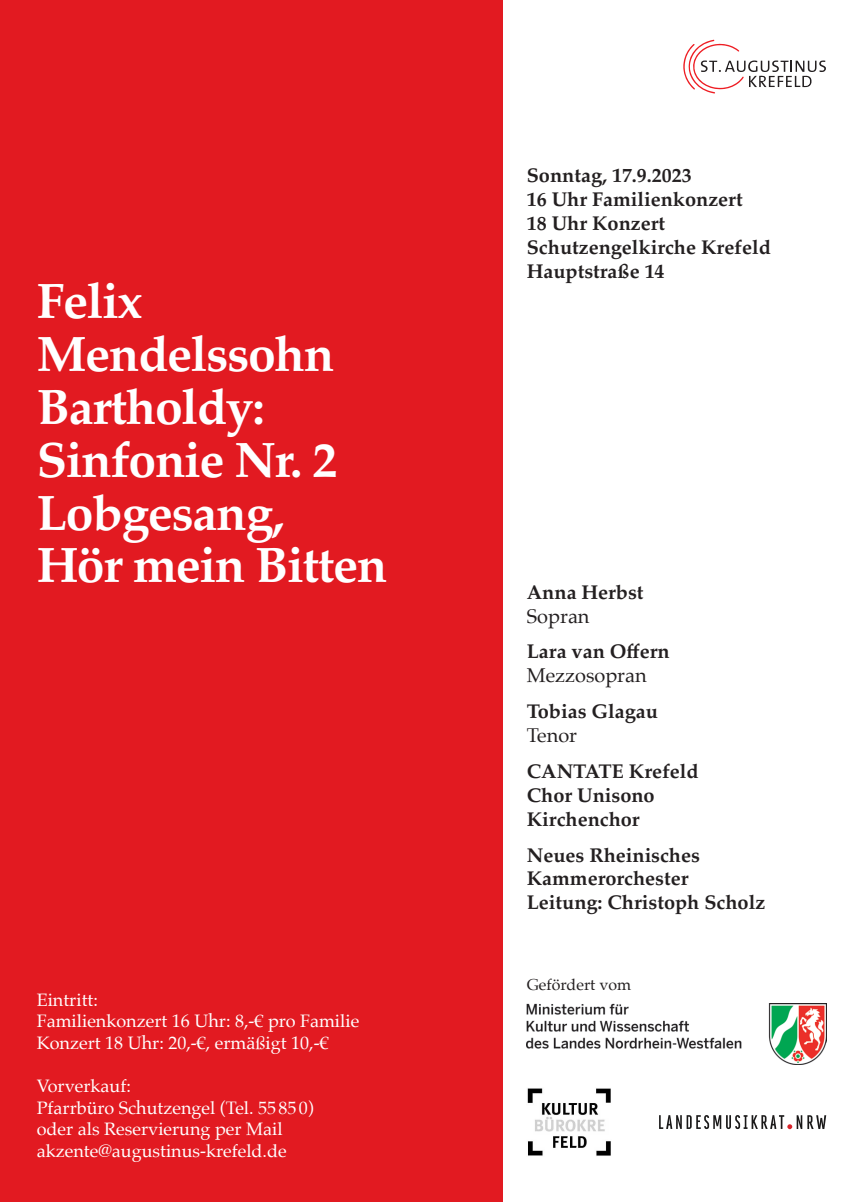
<style>
.page{position:relative;width:851px;height:1202px;background:#fff}
.page>*{position:absolute;margin:0;border:0;box-sizing:border-box;transform-origin:0 0}
.t1{font:700 49.8px/52.8px "Palatino";letter-spacing:-.025em;color:#fff}
.t2{font:700 20px/23.8px "Palatino";color:#231f20}
.t3{font:20px "Palatino";color:#231f20}
.Text{font:18px/21.6px "Palatino";color:#fff}
.Text-2{font:16px "Palatino";color:#231f20}
</style>
<div class="page">
<div style="left:0;top:0;width:502px;height:1202px;background:#e21a21"></div>
<svg style="left:683px;top:40px;width:142px;height:53px"></svg>
<img style="left:526px;top:1003px;width:300px;height:61px">
<img style="left:527px;top:1088px;width:84px;height:68px">
<svg style="left:659px;top:1115px;width:167px;height:14px"></svg>
<p class="t1" style="left:37px;top:274px;width:299px">Felix<br>Mendelssohn<br>Bartholdy:</p>
<p class="t1" style="left:37px;top:432px;width:302px">Sinfonie Nr. 2<br>Lobgesang,</p>
<p class="t1" style="left:37px;top:538px;width:352px">Hör mein Bitten</p>
<p class="Text" style="left:37px;top:989px;width:63px">Eintritt:</p>
<p class="Text" style="left:37px;top:1010px;width:324px">Familienkonzert 16 Uhr: 8,-€ pro Familie</p>
<p class="Text" style="left:37px;top:1032px;width:293px">Konzert 18 Uhr: 20,-€, ermäßigt 10,-€</p>
<p class="Text" style="left:37px;top:1075px;width:278px">Vorverkauf:<br>Pfarrbüro Schutzengel (Tel. 55 85 0)</p>
<p class="Text" style="left:37px;top:1118px;width:251px">oder als Reservierung per Mail akzente@augustinus-krefeld.de</p>
<p class="t2" style="left:526px;top:163px;width:166px">Sonntag, 17.9.2023</p>
<p class="t2" style="left:526px;top:187px;width:217px">16 Uhr Familienkonzert</p>
<p class="t2" style="left:526px;top:211px;width:140px">18 Uhr Konzert</p>
<p class="t2" style="left:526px;top:234px;width:245px">Schutzengelkirche Krefeld</p>
<p class="t2" style="left:526px;top:258px;width:139px">Hauptstraße 14</p>
<p class="t2" style="left:526px;top:579px;width:118px">Anna Herbst</p>
<p class="t3" style="left:526px;top:599px;width:64px">Sopran</p>
<p class="t2" style="left:526px;top:639px;width:144px">Lara van Offern</p>
<p class="t3" style="left:526px;top:659px;width:121px">Mezzosopran</p>
<p class="t2" style="left:526px;top:699px;width:133px">Tobias Glagau</p>
<p class="t3" style="left:526px;top:719px;width:52px">Tenor</p>
<p class="t2" style="left:526px;top:759px;width:173px">CANTATE Krefeld</p>
<p class="t2" style="left:526px;top:782px;width:129px">Chor Unisono</p>
<p class="t2" style="left:526px;top:806px;width:114px">Kirchenchor</p>
<p class="t2" style="left:526px;top:842px;width:175px">Neues Rheinisches<br>Kammerorchester</p>
<p class="t2" style="left:526px;top:890px;width:240px">Leitung: Christoph Scholz</p>
<p class="Text-2" style="left:526px;top:971px;width:106px">Gefördert vom</p>
</div>
